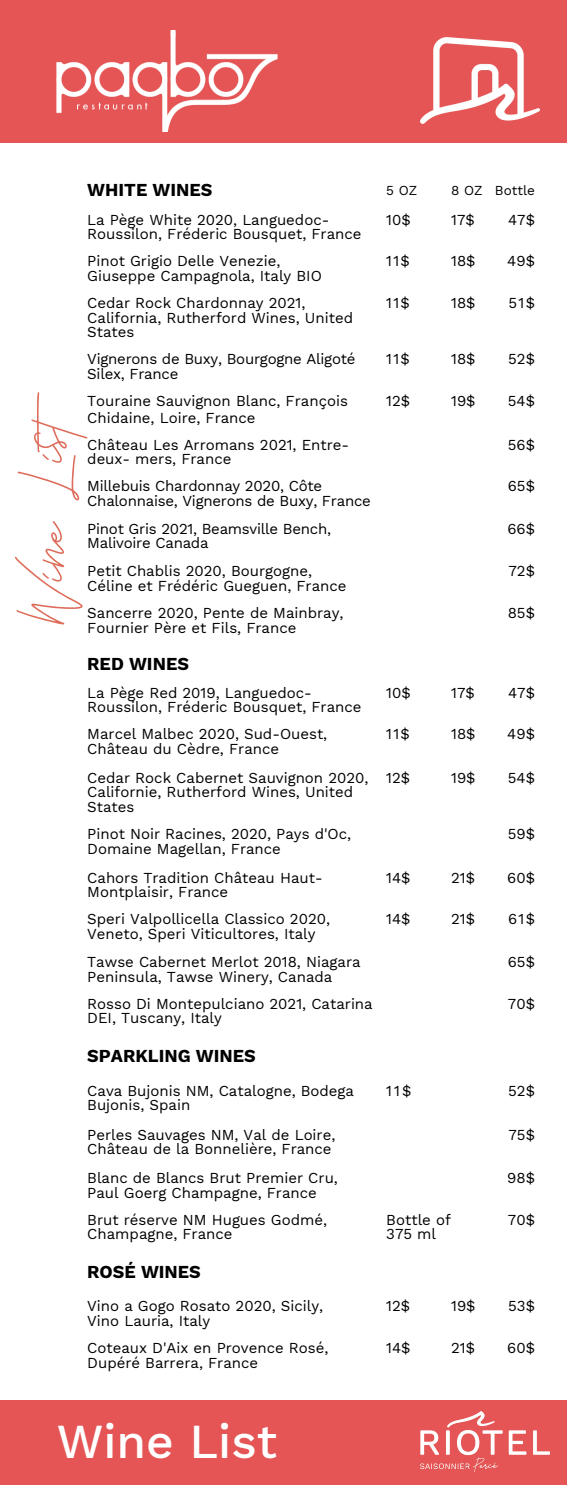
<style>
.page{position:relative;width:567px;height:1485px;background:#fff}
.page>*{position:absolute;margin:0;border:0;box-sizing:border-box;transform-origin:0 0}
.t1{font:76.8px "Callifornia";color:#dd6d5a}
.t2{font:500 48px "Work Sans";color:#fff}
.t3{font:700 18px "Work Sans";color:#000}
.t4{font:15px/14.7px "Work Sans";color:#000}
.t5{font:13.5px "Work Sans";color:#000}
</style>
<div class="page">
<div style="left:0;top:1400px;width:567px;height:85px;background:#e55555"></div>
<img style="left:421px;top:1412px;width:129px;height:59px">
<div style="left:0;top:0;width:567px;height:142px;background:#e55555"></div>
<img style="left:420px;top:37px;width:119px;height:87px">
<img style="left:57px;top:30px;width:220px;height:101px">
<p class="t3" style="left:87px;top:179px;width:127px">WHITE WINES</p>
<p class="t5" style="left:386px;top:182px;width:33px">5 OZ</p>
<p class="t5" style="left:451px;top:182px;width:33px">8 OZ</p>
<p class="t5" style="left:495px;top:182px;width:42px">Bottle</p>
<p class="t4" style="left:87px;top:212px;width:276px">La Pège White 2020, Languedoc-<br>Roussilon, Fréderic Bousquet, France</p>
<p class="t4" style="left:386px;top:212px;width:26px">10$</p>
<p class="t4" style="left:451px;top:212px;width:25px">17$</p>
<p class="t4" style="left:508px;top:212px;width:28px">47$</p>
<p class="t4" style="left:87px;top:254px;width:195px">Pinot Grigio Delle Venezie,</p>
<p class="t4" style="left:87px;top:269px;width:236px">Giuseppe Campagnola, Italy BIO</p>
<p class="t4" style="left:386px;top:254px;width:25px">11$</p>
<p class="t4" style="left:451px;top:254px;width:26px">18$</p>
<p class="t4" style="left:507px;top:254px;width:29px">49$</p>
<p class="t4" style="left:87px;top:296px;width:267px">Cedar Rock Chardonnay 2021,<br>California, Rutherford Wines, United<br>States</p>
<p class="t4" style="left:386px;top:296px;width:25px">11$</p>
<p class="t4" style="left:451px;top:296px;width:26px">18$</p>
<p class="t4" style="left:509px;top:296px;width:28px">51$</p>
<p class="t4" style="left:87px;top:352px;width:270px">Vignerons de Buxy, Bourgogne Aligoté<br>Silex, France</p>
<p class="t4" style="left:386px;top:352px;width:25px">11$</p>
<p class="t4" style="left:451px;top:352px;width:26px">18$</p>
<p class="t4" style="left:508px;top:352px;width:28px">52$</p>
<p class="t4" style="left:87px;top:392px;width:262px;line-height:16.8px">Touraine Sauvignon Blanc, François<br>Chidaine, Loire, France</p>
<p class="t4" style="left:386px;top:393px;width:25px">12$</p>
<p class="t4" style="left:451px;top:393px;width:26px">19$</p>
<p class="t4" style="left:508px;top:393px;width:29px">54$</p>
<p class="t4" style="left:87px;top:437px;width:263px">Château Les Arromans 2021, Entre&shy;deux- mers, France</p>
<p class="t4" style="left:508px;top:437px;width:29px">56$</p>
<p class="t4" style="left:87px;top:479px;width:285px">Millebuis Chardonnay 2020, Côte<br>Chalonnaise, Vignerons de Buxy, France</p>
<p class="t4" style="left:508px;top:479px;width:29px">65$</p>
<p class="t4" style="left:87px;top:521px;width:245px">Pinot Gris 2021, Beamsville Bench,<br>Malivoire Canada</p>
<p class="t4" style="left:507px;top:521px;width:29px">66$</p>
<p class="t4" style="left:87px;top:564px;width:226px">Petit Chablis 2020, Bourgogne,</p>
<p class="t4" style="left:87px;top:578px;width:261px">Céline et Frédéric Gueguen, France</p>
<p class="t1" style="left:-5px;top:624px;width:258px;rotate:-90deg">Wine List</p>
<p class="t4" style="left:509px;top:564px;width:28px">72$</p>
<p class="t4" style="left:87px;top:605px;width:258px">Sancerre 2020, Pente de Mainbray,<br>Fournier Père et Fils, France</p>
<p class="t4" style="left:508px;top:605px;width:29px">85$</p>
<p class="t3" style="left:87px;top:653px;width:103px">RED WINES</p>
<p class="t4" style="left:87px;top:685px;width:276px">La Pège Red 2019, Languedoc-<br>Roussilon, Fréderic Bousquet, France</p>
<p class="t4" style="left:386px;top:685px;width:26px">10$</p>
<p class="t4" style="left:451px;top:685px;width:25px">17$</p>
<p class="t4" style="left:508px;top:685px;width:28px">47$</p>
<p class="t4" style="left:87px;top:727px;width:242px">Marcel Malbec 2020, Sud-Ouest,<br>Château du Cèdre, France</p>
<p class="t4" style="left:386px;top:727px;width:25px">11$</p>
<p class="t4" style="left:451px;top:727px;width:26px">18$</p>
<p class="t4" style="left:507px;top:727px;width:29px">49$</p>
<p class="t4" style="left:87px;top:770px;width:283px">Cedar Rock Cabernet Sauvignon 2020,<br>Californie, Rutherford Wines, United<br>States</p>
<p class="t4" style="left:386px;top:770px;width:25px">12$</p>
<p class="t4" style="left:451px;top:770px;width:26px">19$</p>
<p class="t4" style="left:508px;top:770px;width:29px">54$</p>
<p class="t4" style="left:87px;top:827px;width:265px">Pinot Noir Racines, 2020, Pays d'Oc,<br>Domaine Magellan, France</p>
<p class="t4" style="left:508px;top:827px;width:29px">59$</p>
<p class="t4" style="left:87px;top:870px;width:237px">Cahors Tradition Château Haut-<br>Montplaisir, France</p>
<p class="t4" style="left:386px;top:870px;width:26px">14$</p>
<p class="t4" style="left:451px;top:870px;width:25px">21$</p>
<p class="t4" style="left:507px;top:870px;width:29px">60$</p>
<p class="t4" style="left:87px;top:912px;width:244px">Speri Valpollicella Classico 2020,<br>Veneto, Speri Viticultores, Italy</p>
<p class="t4" style="left:386px;top:912px;width:26px">14$</p>
<p class="t4" style="left:451px;top:912px;width:25px">21$</p>
<p class="t4" style="left:508px;top:912px;width:28px">61$</p>
<p class="t4" style="left:87px;top:955px;width:275px">Tawse Cabernet Merlot 2018, Niagara<br>Peninsula, Tawse Winery, Canada</p>
<p class="t4" style="left:508px;top:955px;width:29px">65$</p>
<p class="t4" style="left:87px;top:996px;width:287px">Rosso Di Montepulciano 2021, Catarina<br>DEI, Tuscany, Italy</p>
<p class="t4" style="left:508px;top:996px;width:29px">70$</p>
<p class="t3" style="left:87px;top:1045px;width:170px">SPARKLING WINES</p>
<p class="t4" style="left:87px;top:1083px;width:268px">Cava Bujonis NM, Catalogne, Bodega<br>Bujonis, Spain</p>
<p class="t4" style="left:386px;top:1083px;width:27px">11$</p>
<p class="t4" style="left:508px;top:1083px;width:28px">52$</p>
<p class="t4" style="left:87px;top:1127px;width:250px">Perles Sauvages NM, Val de Loire,<br>Château de la Bonnelière, France</p>
<p class="t4" style="left:509px;top:1127px;width:28px">75$</p>
<p class="t4" style="left:87px;top:1171px;width:252px">Blanc de Blancs Brut Premier Cru,</p>
<p class="t4" style="left:87px;top:1185px;width:231px">Paul Goerg Champagne, France</p>
<p class="t4" style="left:507px;top:1171px;width:29px">98$</p>
<p class="t4" style="left:87px;top:1212px;width:241px">Brut réserve NM Hugues Godmé,<br>Champagne, France</p>
<p class="t4" style="left:386px;top:1212px;width:66px">Bottle of</p>
<p class="t4" style="left:386px;top:1227px;width:51px">375 ml</p>
<p class="t4" style="left:508px;top:1212px;width:29px">70$</p>
<p class="t3" style="left:87px;top:1261px;width:115px">ROSÉ WINES</p>
<p class="t4" style="left:87px;top:1299px;width:237px">Vino a Gogo Rosato 2020, Sicily,</p>
<p class="t4" style="left:87px;top:1314px;width:125px">Vino Lauria, Italy</p>
<p class="t4" style="left:87px;top:1341px;width:243px">Coteaux D'Aix en Provence Rosé,</p>
<p class="t4" style="left:87px;top:1355px;width:172px">Dupéré Barrera, France</p>
<p class="t2" style="left:57px;top:1413px;width:222px">Wine List</p>
<p class="t4" style="left:386px;top:1299px;width:25px">12$</p>
<p class="t4" style="left:451px;top:1299px;width:26px">19$</p>
<p class="t4" style="left:508px;top:1299px;width:28px">53$</p>
<p class="t4" style="left:386px;top:1341px;width:26px">14$</p>
<p class="t4" style="left:451px;top:1341px;width:25px">21$</p>
<p class="t4" style="left:507px;top:1341px;width:29px">60$</p>
</div>
